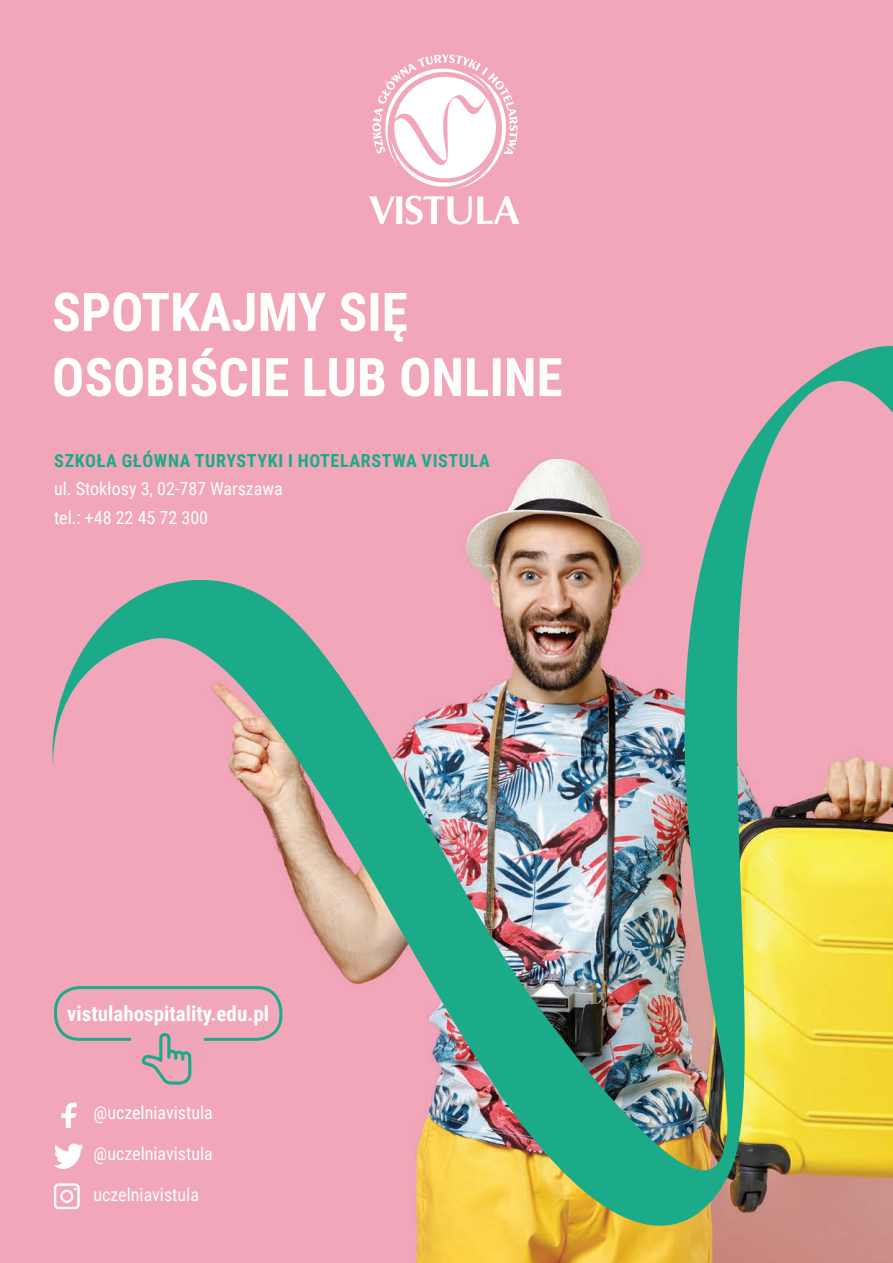
<style>
.page{position:relative;width:893px;height:1263px;background:#f2a6b9}
.page>*{position:absolute;margin:0;border:0;box-sizing:border-box;transform-origin:0 0}
.t1{font:700 21px "Roboto Condensed";color:#fff}
.t2{font:18px "Roboto Condensed";color:#fff}
.t3{font:700 18px "Roboto Condensed";letter-spacing:.035em;color:#1cab89}
</style>
<div class="page">
<img style="left:46px;top:276px;width:847px;height:980px">
<div style="left:54px;top:986px;width:228px;height:55px;border:3px solid #1cab89;border-radius:24px"></div>
<div style="left:132px;top:1025px;width:72px;height:41px;background:#f1a5ba"></div>
<svg style="left:141px;top:1033px;width:51px;height:52px"></svg>
<svg style="left:61px;top:1102px;width:16px;height:26px"></svg>
<svg style="left:54px;top:1142px;width:29px;height:32px"></svg>
<svg style="left:54px;top:1183px;width:26px;height:26px"></svg>
<svg style="left:369px;top:196px;width:150px;height:29px"></svg>
<svg style="left:372px;top:54px;width:146px;height:136px"></svg>
<p class="t3" style="left:54px;top:448px;width:437px">SZKOŁA GŁÓWNA TURYSTYKI I HOTELARSTWA VISTULA</p>
<p class="t2" style="left:54px;top:476px;width:230px">ul. Stokłosy 3, 02-787 Warszawa</p>
<p class="t2" style="left:54px;top:505px;width:156px">tel.: +48 22 45 72 300</p>
<p class="t1" style="left:67px;top:999px;width:203px">vistulahospitality.edu.pl</p>
<p class="t2" style="left:94px;top:1100px;width:121px">@uczelniavistula</p>
<p class="t2" style="left:94px;top:1141px;width:121px">@uczelniavistula</p>
<p class="t2" style="left:94px;top:1182px;width:107px">uczelniavistula</p>
</div>
